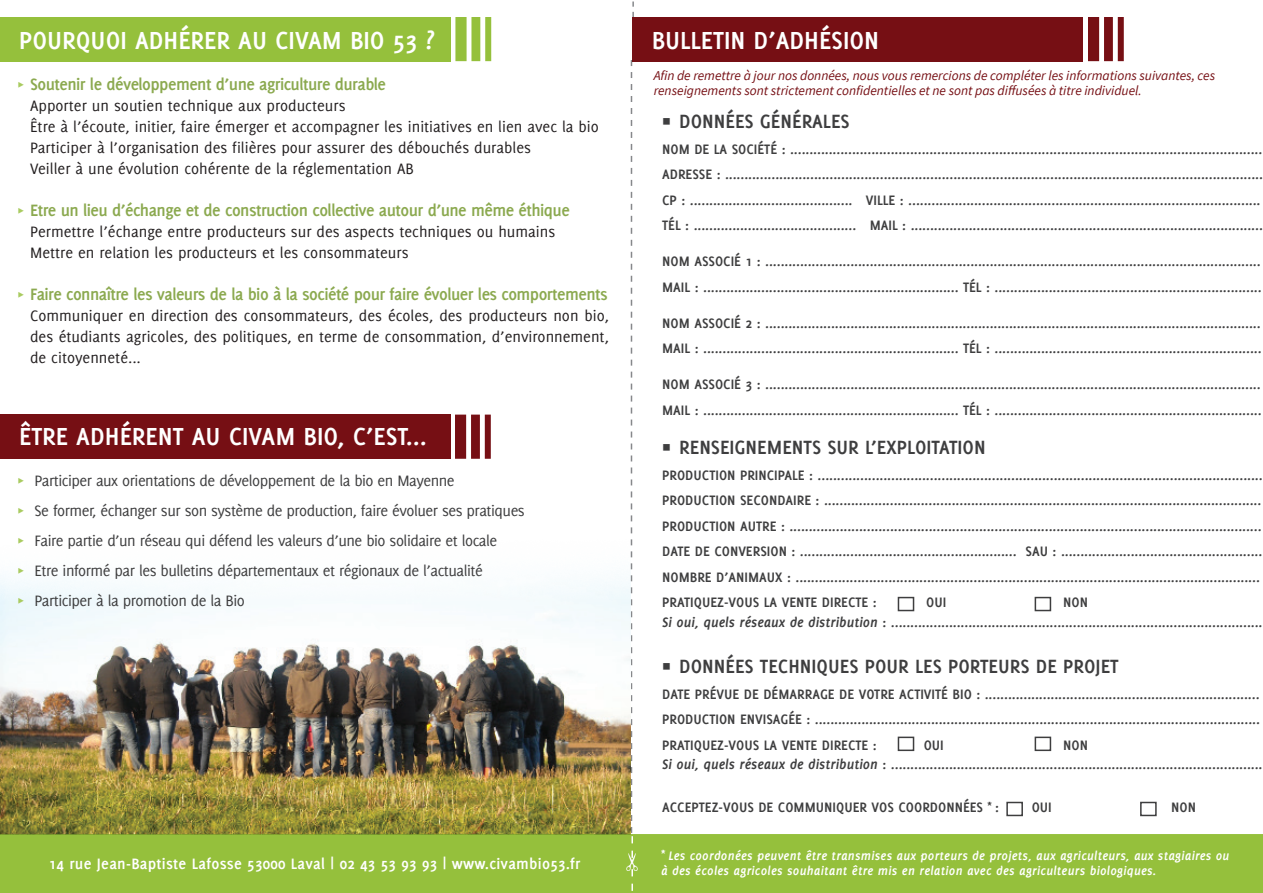
<style>
.page{position:relative;width:1263px;height:893px;background:#fff}
.page>*{position:absolute;margin:0;border:0;box-sizing:border-box;transform-origin:0 0}
.t1{font:700 27px "Delicious";color:#fff}
.t2{font:700 21px "Delicious";color:#3e3e3f}
.t3{font:700 18px "Delicious";letter-spacing:-.03em;color:#8ba94f}
.t4{font:16.5px/21px "Delicious";color:#231f20}
.t5{font:16.5px/30px "Delicious";letter-spacing:-.03em;color:#3e3e3f}
.t6{font:700 16.5px "Delicious";letter-spacing:.015em;color:#fff}
.t7{font:700 15px/25.5px "Delicious";color:#3e3e3f}
.t8{font:italic 13.5px/15px "Source Sans Pro";color:#760f14}
.t9{font:italic 700 13.5px/15px "Delicious";letter-spacing:.015em;color:#fff}
.s1{font-size:16.5px;color:#a9cb60}
.s2{font-weight:700;color:#a9cb60}
.s3{font-style:italic}
</style>
<div class="page">
<svg style="left:632px;top:2px;width:2px;height:15px"></svg>
<img style="left:0;top:578px;width:630px;height:256px">
<div style="left:0;top:17px;width:450px;height:44px;background:#95c03c"></div>
<div style="left:632px;top:17px;width:451px;height:44px;background:#760f14"></div>
<div style="left:0;top:415px;width:450px;height:44px;background:#760f14"></div>
<div style="left:455px;top:17px;width:12px;height:44px;background:#95c03c;border:3px solid #95c03c"></div>
<div style="left:1088px;top:17px;width:11px;height:44px;background:#760f14"></div>
<div style="left:455px;top:415px;width:11px;height:44px;background:#760f14"></div>
<div style="left:471px;top:17px;width:9px;height:44px;background:#95c03c;border:3px solid #95c03c"></div>
<div style="left:1104px;top:17px;width:9px;height:44px;background:#760f14;border:3px solid #760f14"></div>
<div style="left:471px;top:415px;width:9px;height:44px;background:#760f14;border:3px solid #760f14"></div>
<svg style="left:485px;top:17px;width:6px;height:44px"></svg>
<svg style="left:1118px;top:17px;width:6px;height:44px"></svg>
<svg style="left:485px;top:415px;width:6px;height:44px"></svg>
<div style="left:898px;top:597px;width:16px;height:14px;border:2px solid #3e3e3f"></div>
<div style="left:898px;top:737px;width:16px;height:14px;border:2px solid #3e3e3f"></div>
<div style="left:1006px;top:802px;width:17px;height:14px;border:2px solid #3e3e3f"></div>
<div style="left:1035px;top:597px;width:16px;height:14px;border:2px solid #3e3e3f"></div>
<div style="left:1035px;top:737px;width:16px;height:14px;border:2px solid #3e3e3f"></div>
<div style="left:1140px;top:802px;width:17px;height:14px;border:2px solid #3e3e3f"></div>
<div style="left:0;top:834px;width:1263px;height:59px;background:#95c03c"></div>
<svg style="left:631px;top:60px;width:2px;height:793px"></svg>
<svg style="left:631px;top:870px;width:2px;height:21px"></svg>
<img style="left:624px;top:853px;width:17px;height:17px">
<h1 class="t1" style="left:19px;top:25px;width:417px">POURQUOI ADHÉRER AU CIVAM BIO 53 ?</h1>
<h1 class="t1" style="left:652px;top:25px;width:229px">BULLETIN D’ADHÉSION</h1>
<p class="t3" style="left:17px;top:74px;width:370px"><span class="s1">Π</span> SOUTENIR LE DÉVELOPPEMENT D’UNE AGRICULTURE DURABLE</p>
<p class="t4" style="left:30px;top:95px;width:570px">Apporter un soutien technique aux producteurs<br>Être à l’écoute, initier, faire émerger et accompagner les initiatives en lien avec la bio Participer à l’organisation des filières pour assurer des débouchés durables<br>Veiller à une évolution cohérente de la réglementation AB</p>
<p class="t3" style="left:17px;top:200px;width:554px"><span class="s1">Π</span> ETRE UN LIEU D’ÉCHANGE ET DE CONSTRUCTION COLLECTIVE AUTOUR D’UNE MÊME ÉTHIQUE</p>
<p class="t4" style="left:30px;top:221px;width:527px">Permettre l’échange entre producteurs sur des aspects techniques ou humains<br>Mettre en relation les producteurs et les consommateurs</p>
<p class="t3" style="left:17px;top:284px;width:592px"><span class="s1">Π</span> FAIRE CONNAÎTRE LES VALEURS DE LA BIO À LA SOCIÉTÉ POUR FAIRE ÉVOLUER LES COMPORTEMENTS</p>
<p class="t4" style="left:30px;top:305px;width:580px;text-align:justify">Communiquer en direction des consommateurs, des écoles, des producteurs non bio, des étudiants agricoles, des politiques, en terme de consommation, d’environnement, de citoyenneté...</p>
<h1 class="t1" style="left:19px;top:420px;width:409px">ÊTRE ADHÉRENT AU CIVAM BIO, C’EST...</h1>
<p class="t5" style="left:17px;top:466px;width:509px"><span class="s2">Π</span> Participer aux orientations de développement de la bio en Mayenne<br><span class="s2">Π</span> Se former, échanger sur son système de production, faire évoluer ses pratiques <span class="s2">Π</span> Faire partie d’un réseau qui défend les valeurs d’une bio solidaire et locale<br><span class="s2">Π</span> Etre informé par les bulletins départementaux et régionaux de l’actualité<br><span class="s2">Π</span> Participer à la promotion de la Bio</p>
<p class="t6" style="left:49px;top:854px;width:533px">14 RUE JEAN-BAPTISTE LAFOSSE 53000 LAVAL | 02 43 53 93 93 | WWW.CIVAMBIO53.FR</p>
<p class="t8" style="left:654px;top:68px;width:563px">Afin de remettre à jour nos données, nous vous remercions de compléter les informations suivantes, ces renseignements sont strictement confidentielles et ne sont pas diffusées à titre individuel.</p>
<h2 class="t2" style="left:662px;top:109px;width:189px">Π DONNÉES GÉNÉRALES</h2>
<p class="t7" style="left:662px;top:136px;width:602px">NOM DE LA SOCIÉTÉ : ..........................................................................................................................<br>ADRESSE : ...........................................................................................................................................<br>CP : .......................................... VILLE : ...........................................................................................<br>TÉL : .......................................... MAIL : ...........................................................................................</p>
<p class="t7" style="left:662px;top:248px;width:601px">NOM ASSOCIÉ 1 : ................................................................................................................................<br>MAIL : .................................................................. TÉL : .....................................................................</p>
<p class="t7" style="left:662px;top:310px;width:601px">NOM ASSOCIÉ 2 : ................................................................................................................................<br>MAIL : .................................................................. TÉL : .....................................................................</p>
<p class="t7" style="left:662px;top:371px;width:601px">NOM ASSOCIÉ 3 : ................................................................................................................................<br>MAIL : .................................................................. TÉL : .....................................................................</p>
<h2 class="t2" style="left:662px;top:436px;width:325px">Π RENSEIGNEMENTS SUR L’EXPLOITATION</h2>
<p class="t7" style="left:662px;top:462px;width:602px;text-align:justify">PRODUCTION PRINCIPALE : ...................................................................................................................<br>PRODUCTION SECONDAIRE : .................................................................................................................<br>PRODUCTION AUTRE : ..........................................................................................................................<br>DATE DE CONVERSION : ........................................................ SAU</p>
<p class="t7" style="left:662px;top:539px;width:602px;text-indent:390px">: ....................................................<br>NOMBRE D’ANIMAUX : ........................................................................................................................<br>PRATIQUEZ-VOUS LA VENTE DIRECTE :</p>
<p class="t7" style="left:662px;top:593px;width:602px;line-height:19.5px;text-indent:401px">NON<br><span class="s3">Si oui, quels réseaux de distribution</span> : ................................................................................................</p>
<h2 class="t2" style="left:662px;top:654px;width:458px">Π DONNÉES TECHNIQUES POUR LES PORTEURS DE PROJET</h2>
<p class="t7" style="left:662px;top:681px;width:599px;text-align:justify">DATE PRÉVUE DE DÉMARRAGE DE VOTRE ACTIVITÉ BIO : .......................................................................<br>PRODUCTION ENVISAGÉE : ...................................................................................................................<br>PRATIQUEZ-VOUS LA VENTE DIRECTE :</p>
<p class="t7" style="left:926px;top:590px;width:22px">OUI</p>
<p class="t7" style="left:662px;top:735px;width:602px;line-height:19.5px;text-indent:401px">NON<br><span class="s3">Si oui, quels réseaux de distribution</span> : ................................................................................................</p>
<p class="t7" style="left:662px;top:794px;width:338px">ACCEPTEZ-VOUS DE COMMUNIQUER VOS COORDONNÉES <sup>*</sup> :</p>
<p class="t7" style="left:1032px;top:794px;width:22px">OUI</p>
<p class="t7" style="left:1171px;top:794px;width:26px">NON</p>
<p class="t9" style="left:661px;top:848px;width:570px"><sup>*</sup> Les coordonées peuvent être transmises aux porteurs de projets, aux agriculteurs, aux stagiaires ou à des écoles agricoles souhaitant être mis en relation avec des agriculteurs biologiques.</p>
<p class="t7" style="left:924px;top:732px;width:22px">OUI</p>
</div>
